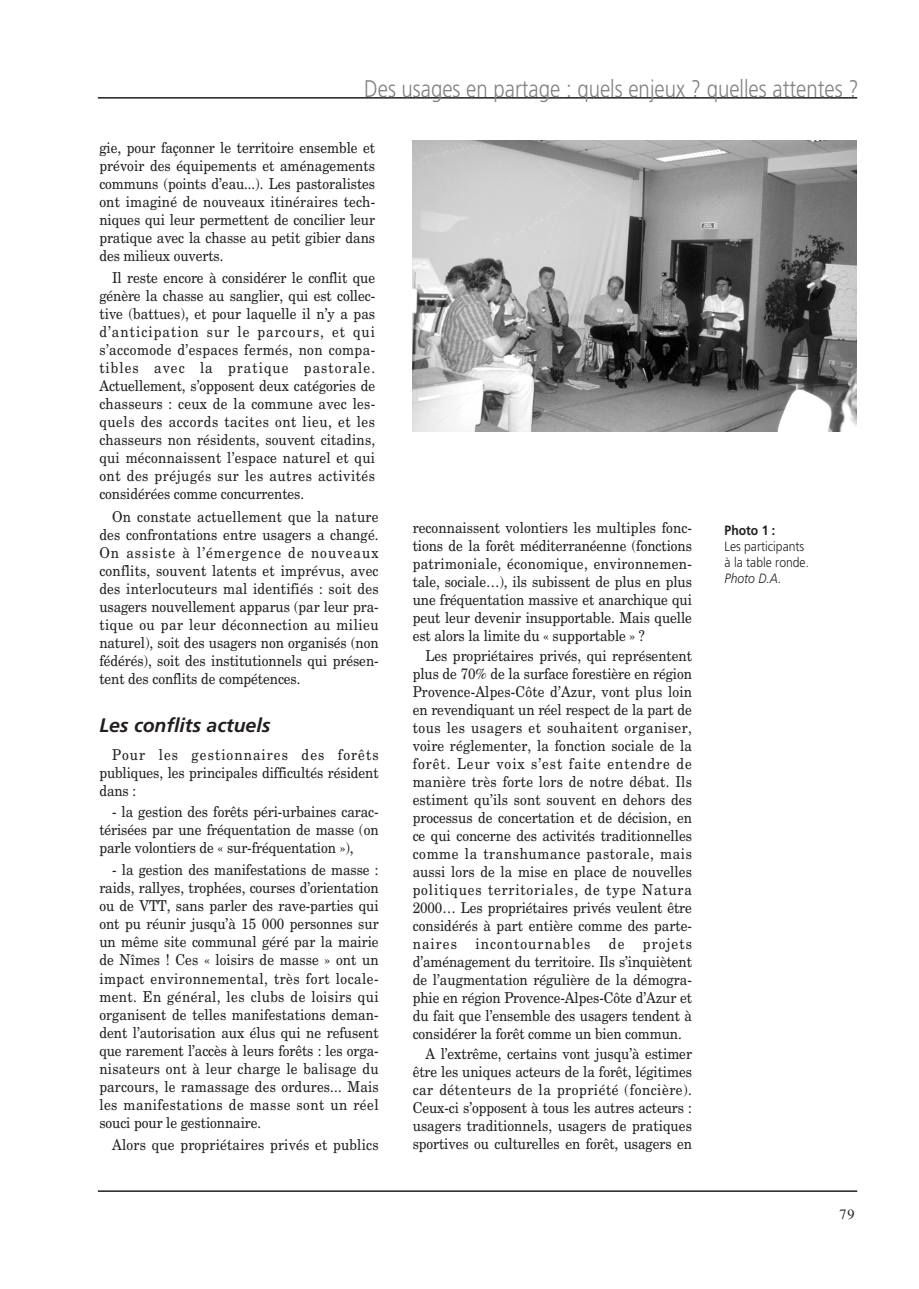
<style>
.page{position:relative;width:919px;height:1289px;background:#fff}
.page>*{position:absolute;margin:0;border:0;box-sizing:border-box;transform-origin:0 0}
.t1{font:300 24px "Frutiger";color:#808285;scale:.85 1}
.t2{font:italic 700 19.5px "Frutiger";color:#231f20}
.t3{font:15px/18px "New Century Schlbk";letter-spacing:-.005em;color:#231f20;text-align:justify;scale:.9 1}
.t4{font:15px "New Century Schlbk";letter-spacing:.015em;color:#231f20;scale:.9 1}
.t5{font:14.25px "Times";color:#231f20}
.t6{font:300 13.5px/16.2px "Frutiger";color:#231f20;scale:.9 1}
.t7{font:italic 300 13.5px "Frutiger";color:#231f20;scale:.9 1}
.t8{font:700 13.5px "Frutiger";color:#231f20;scale:.9 1}
</style>
<div class="page">
<hr style="left:98px;top:1190px;width:759px;height:1px;background:#231f20">
<hr style="left:98px;top:97px;width:759px;height:2px;background:#231f20">
<img style="left:412px;top:140px;width:444px;height:292px">
<h1 class="t1" style="left:364px;top:75px;width:583px">Des usages en partage : quels enjeux ? quelles attentes ?</h1>
<p class="t3" style="left:99px;top:138px;width:308px">gie, pour façonner le territoire ensemble et prévoir des équipements et aménagements communs (points d’eau...). Les pastoralistes ont imaginé de nouveaux itinéraires tech&shy;niques qui leur permettent de concilier leur pratique avec la chasse au petit gibier dans des milieux ouverts.</p>
<p class="t3" style="left:99px;top:268px;width:308px;text-indent:13px">Il reste encore à considérer le conflit que génère la chasse au sanglier, qui est collec&shy;tive (battues), et pour laquelle il n’y a pas d’anticipation sur le parcours, et qui s’accomode d’espaces fermés, non compa&shy;tibles avec la pratique pastorale.<br>Actuellement, s’opposent deux catégories de chasseurs : ceux de la commune avec les&shy;quels des accords tacites ont lieu, et les chasseurs non résidents, souvent citadins, qui méconnaissent l’espace naturel et qui ont des préjugés sur les autres activités considérées comme concurrentes.</p>
<p class="t3" style="left:99px;top:507px;width:312px;text-indent:13px">On constate actuellement que la nature des confrontations entre usagers a changé.<br>On assiste à l’émergence de nouveaux conflits, souvent latents et imprévus, avec des interlocuteurs mal identifiés : soit des usagers nouvellement apparus (par leur pra&shy;tique ou par leur déconnection au milieu naturel), soit des usagers non organisés (non fédérés), soit des institutionnels qui présen&shy;tent des conflits de compétences.</p>
<h2 class="t2" style="left:99px;top:713px;width:173px">Les conflits actuels</h2>
<p class="t3" style="left:99px;top:745px;width:312px;text-indent:13px">Pour les gestionnaires des forêts publiques, les principales difficultés résident dans :</p>
<p class="t3" style="left:99px;top:802px;width:312px;text-indent:13px">- la gestion des forêts péri-urbaines carac&shy;térisées par une fréquentation de masse (on parle volontiers de « sur-fréquentation »),</p>
<p class="t3" style="left:99px;top:860px;width:312px;text-indent:13px">- la gestion des manifestations de masse : raids, rallyes, trophées, courses d’orientation ou de VTT, sans parler des rave-parties qui ont pu réunir jusqu’à 15 000 personnes sur un même site communal géré par la mairie de Nîmes ! Ces « loisirs de masse » ont un impact environnemental, très fort locale&shy;ment. En général, les clubs de loisirs qui organisent de telles manifestations deman&shy;dent l’autorisation aux élus qui ne refusent que rarement l’accès à leurs forêts : les orga&shy;nisateurs ont à leur charge le balisage du parcours, le ramassage des ordures... Mais les manifestations de masse sont un réel souci pour le gestionnaire.</p>
<p class="t4" style="left:112px;top:1135px;width:297px">Alors que propriétaires privés et publics</p>
<p class="t3" style="left:412px;top:518px;width:312px">reconnaissent volontiers les multiples fonc&shy;tions de la forêt méditerranéenne (fonctions patrimoniale, économique, environnemen&shy;tale, sociale…), ils subissent de plus en plus une fréquentation massive et anarchique qui peut leur devenir insupportable. Mais quelle est alors la limite du « supportable » ?</p>
<p class="t3" style="left:412px;top:646px;width:312px;text-indent:13px">Les propriétaires privés, qui représentent plus de 70% de la surface forestière en région Provence-Alpes-Côte d’Azur, vont plus loin en revendiquant un réel respect de la part de tous les usagers et souhaitent organiser, voire réglementer, la fonction sociale de la forêt. Leur voix s’est faite entendre de manière très forte lors de notre débat. Ils estiment qu’ils sont souvent en dehors des processus de concertation et de décision, en ce qui concerne des activités traditionnelles comme la transhumance pastorale, mais aussi lors de la mise en place de nouvelles politiques territoriales, de type Natura 2000… Les propriétaires privés veulent être considérés à part entière comme des parte&shy;naires incontournables de projets d’aménagement du territoire. Ils s’inquiètent de l’augmentation régulière de la démogra&shy;phie en région Provence-Alpes-Côte d’Azur et du fait que l’ensemble des usagers tendent à considérer la forêt comme un bien commun.</p>
<p class="t3" style="left:412px;top:1044px;width:312px;text-indent:13px">A l’extrême, certains vont jusqu’à estimer être les uniques acteurs de la forêt, légitimes car détenteurs de la propriété (foncière).<br>Ceux-ci s’opposent à tous les autres acteurs : usagers traditionnels, usagers de pratiques sportives ou culturelles en forêt, usagers en</p>
<p class="t8" style="left:724px;top:522px;width:58px">Photo 1 :</p>
<p class="t6" style="left:724px;top:538px;width:95px">Les participants à la table ronde.</p>
<p class="t7" style="left:724px;top:571px;width:65px">Photo D.A.</p>
<p class="t5" style="left:839px;top:1200px;width:17px">79</p>
</div>
